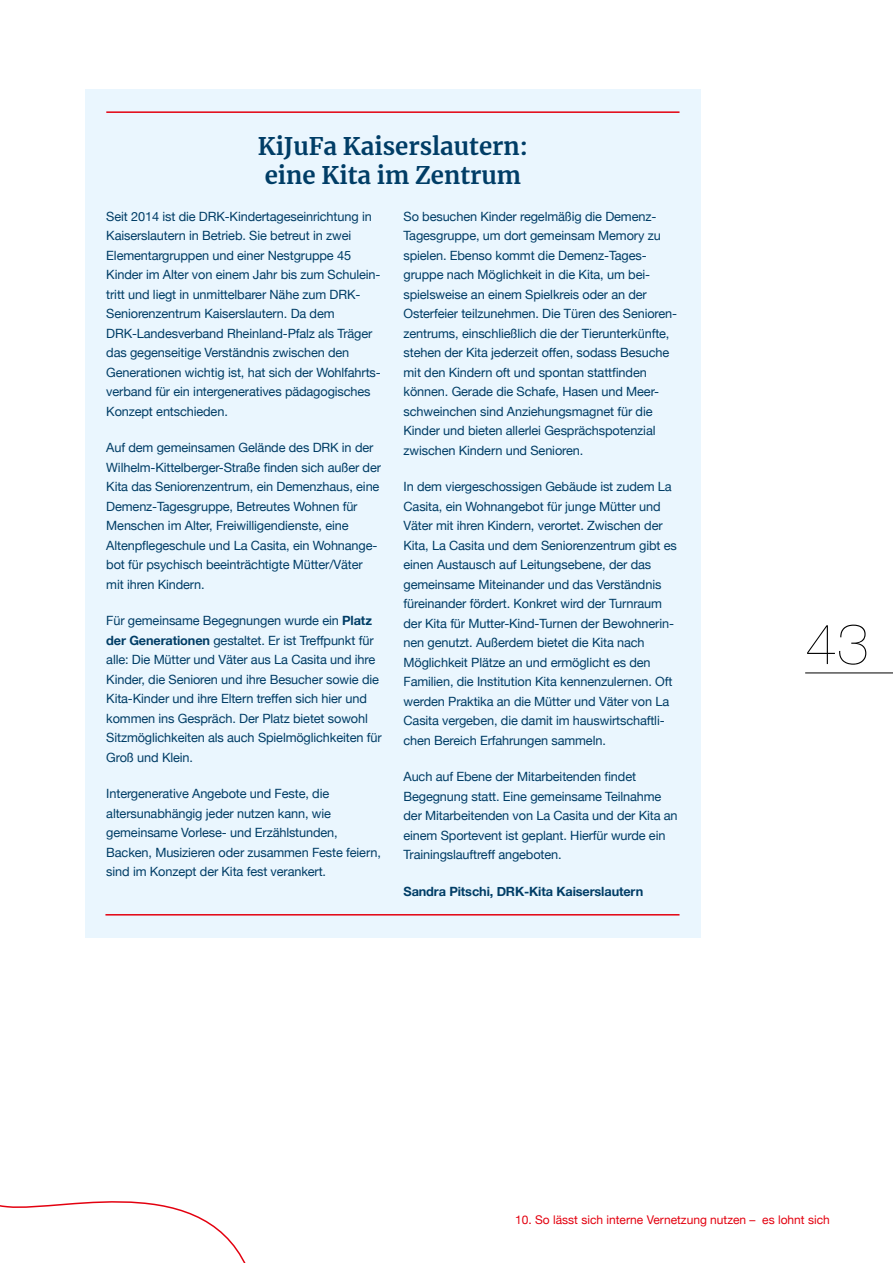
<style>
.page{position:relative;width:893px;height:1263px;background:#fff}
.page>*{position:absolute;margin:0;border:0;box-sizing:border-box;transform-origin:0 0}
.t1{font:200 57px "Helvetica Neue";color:#000}
.Kastentitel{font:700 24px/28.8px "Merriweather";color:#003d66}
.Kastentext{font:12.75px/19.5px "Helvetica Neue";letter-spacing:-.01em;color:#003d66}
.Kastentext-2{font:700 12.75px "Helvetica Neue";letter-spacing:-.01em;color:#003d66}
.t2{font:12px "Helvetica Neue";color:#e3000f}
.s1{font-weight:700}
</style>
<div class="page">
<svg style="left:0;top:1201px;width:246px;height:62px"></svg>
<hr style="left:805px;top:672px;width:88px;height:1px;background:#000">
<div style="left:85px;top:89px;width:616px;height:848px;background:#eaf6fe"></div>
<hr style="left:106px;top:111px;width:573px;height:2px;background:#e3000f">
<hr style="left:105px;top:914px;width:574px;height:1px;background:#e3000f">
<h2 class="Kastentitel" style="left:258px;top:132px;width:272px">KiJuFa Kaiserslautern: eine Kita im Zentrum</h2>
<p class="Kastentext" style="left:106px;top:207px;width:276px">Seit 2014 ist die DRK-Kindertageseinrichtung in Kaiserslautern in Betrieb. Sie betreut in zwei Elementargruppen und einer Nestgruppe 45<br>Kinder im Alter von einem Jahr bis zum Schulein&shy;tritt und liegt in unmittelbarer Nähe zum DRK-Seniorenzentrum Kaiserslautern. Da dem DRK-Landesverband Rheinland-Pfalz als Träger das gegenseitige Verständnis zwischen den Generationen wichtig ist, hat sich der Wohlfahrts&shy;verband für ein intergeneratives pädagogisches Konzept entschieden.</p>
<p class="Kastentext" style="left:106px;top:439px;width:276px">Auf dem gemeinsamen Gelände des DRK in der Wilhelm-Kittelberger-Straße finden sich außer der Kita das Seniorenzentrum, ein Demenzhaus, eine Demenz-Tagesgruppe, Betreutes Wohnen für Menschen im Alter, Freiwilligendienste, eine Altenpflegeschule und La Casita, ein Wohnange&shy;bot für psychisch beeinträchtigte Mütter/Väter mit ihren Kindern.</p>
<p class="Kastentext" style="left:106px;top:612px;width:277px">Für gemeinsame Begegnungen wurde ein <span class="s1">Platz der Generationen</span> gestaltet. Er ist Treffpunkt für alle: Die Mütter und Väter aus La Casita und ihre Kinder, die Senioren und ihre Besucher sowie die Kita-Kinder und ihre Eltern treffen sich hier und kommen ins Gespräch. Der Platz bietet sowohl Sitzmöglichkeiten als auch Spielmöglichkeiten für Groß und Klein.</p>
<p class="Kastentext" style="left:106px;top:785px;width:276px">Intergenerative Angebote und Feste, die altersunabhängig jeder nutzen kann, wie gemeinsame Vorlese- und Erzählstunden, Backen, Musizieren oder zusammen Feste feiern, sind im Konzept der Kita fest verankert.</p>
<p class="Kastentext" style="left:404px;top:207px;width:275px">So besuchen Kinder regelmäßig die Demenz-Tagesgruppe, um dort gemeinsam Memory zu spielen. Ebenso kommt die Demenz-Tages&shy;gruppe nach Möglichkeit in die Kita, um bei&shy;spielsweise an einem Spielkreis oder an der Osterfeier teilzunehmen. Die Türen des Senioren&shy;zentrums, einschließlich die der Tierunterkünfte, stehen der Kita jederzeit offen, sodass Besuche mit den Kindern oft und spontan stattfinden können. Gerade die Schafe, Hasen und Meer&shy;schweinchen sind Anziehungsmagnet für die Kinder und bieten allerlei Gesprächspotenzial zwischen Kindern und Senioren.</p>
<p class="Kastentext" style="left:404px;top:478px;width:275px">In dem viergeschossigen Gebäude ist zudem La Casita, ein Wohnangebot für junge Mütter und Väter mit ihren Kindern, verortet. Zwischen der Kita, La Casita und dem Seniorenzentrum gibt es einen Austausch auf Leitungsebene, der das gemeinsame Miteinander und das Verständnis füreinander fördert. Konkret wird der Turnraum der Kita für Mutter-Kind-Turnen der Bewohnerin&shy;nen genutzt. Außerdem bietet die Kita nach Möglichkeit Plätze an und ermöglicht es den Familien, die Institution Kita kennenzulernen. Oft werden Praktika an die Mütter und Väter von La Casita vergeben, die damit im hauswirtschaftli&shy;chen Bereich Erfahrungen sammeln.</p>
<p class="Kastentext" style="left:404px;top:768px;width:276px">Auch auf Ebene der Mitarbeitenden findet Begegnung statt. Eine gemeinsame Teilnahme der Mitarbeitenden von La Casita und der Kita an einem Sportevent ist geplant. Hierfür wurde ein Trainingslauftreff angeboten.</p>
<p class="Kastentext-2" style="left:404px;top:881px;width:241px">Sandra Pitschi, DRK-Kita Kaiserslautern</p>
<h1 class="t1" style="left:805px;top:600px;width:65px">43</h1>
<p class="t2" style="left:515px;top:1211px;width:316px">10. So lässt sich interne Vernetzung nutzen – es lohnt sich</p>
</div>
